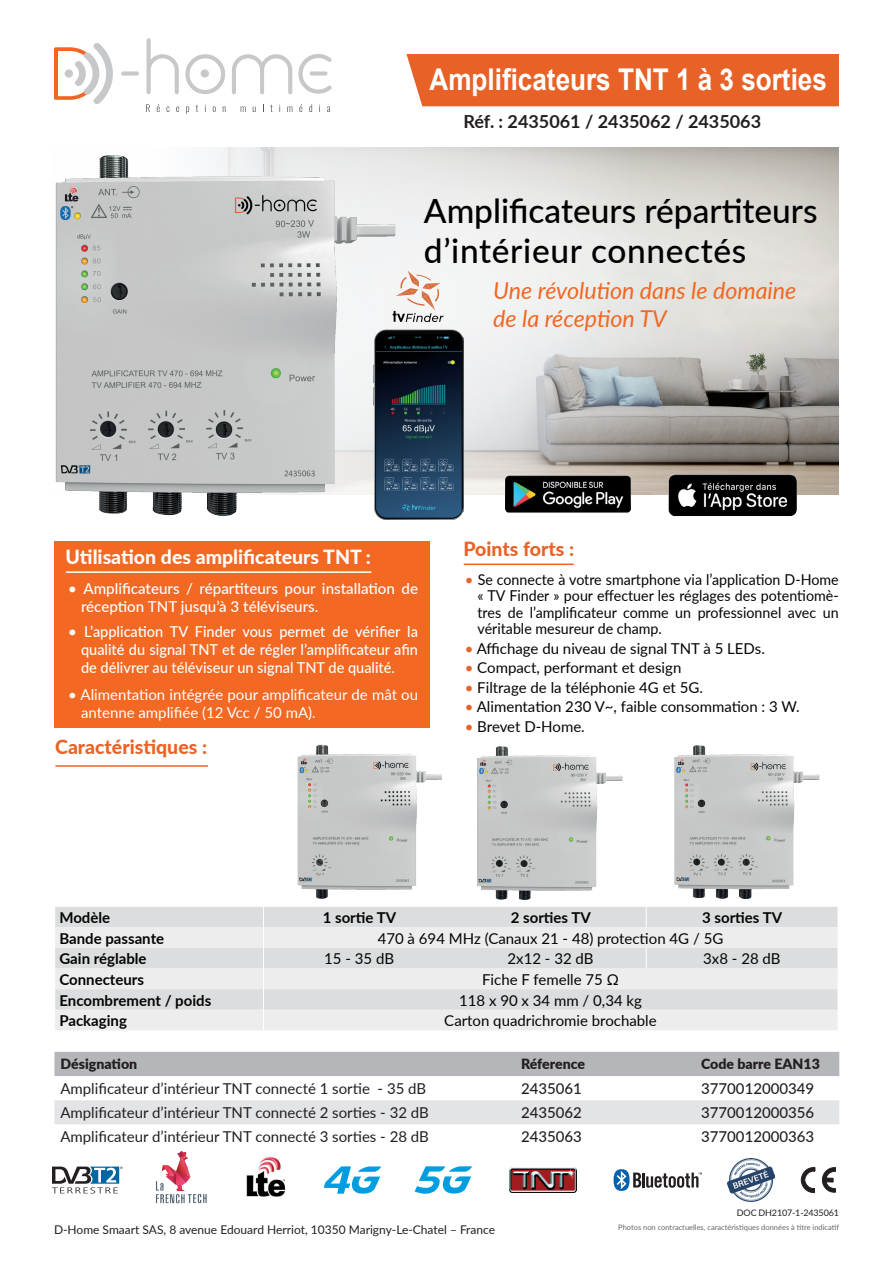
<style>
.page{position:relative;width:893px;height:1263px;background:#fff}
.page>*{position:absolute;margin:0;border:0;box-sizing:border-box;transform-origin:0 0}
.t1{font:500 33.45px/40.2px "Lato";color:#000}
.t2{font:700 30px "Arial";color:#fff;scale:.87 1}
.t3{font:italic 23.25px/27.9px "Lato";color:#f36621}
.t4{font:800 19.5px "Lato";color:#fff}
.t5{font:800 19.5px "Lato";color:#e96326}
.t6{font:700 18px "Lato";color:#231f20}
.t7{font:15px "Lato";color:#040503}
.t8{font:500 15px/18px "Lato";color:#fff}
.t9{font:15px/16.5px "Lato";color:#040503;text-align:justify;scale:.95 1}
.t10{font:15px "Lato";color:#231f20}
.t11{font:700 15px "Lato";color:#040503}
.t12{font:15px/18px "Lato";color:#fff}
.t13{font:500 15px "Lato";color:#231f20}
.t14{font:900 14.1px "Lato";color:#231f20}
.t15{font:12px "Lato";color:#231f20}
.t16{font:9px "Lato";letter-spacing:-.02em;color:#231f20}
.t17{font:7.5px "Lato";color:#666565}
.s1{color:#ea6425}
</style>
<div class="page">
<svg style="left:121px;top:71px;width:18px;height:5px"></svg>
<svg style="left:298px;top:54px;width:34px;height:40px"></svg>
<svg style="left:54px;top:43px;width:59px;height:61px"></svg>
<div style="left:65px;top:69px;width:8px;height:9px;background:#c7c8ca;border-radius:50%"></div>
<svg style="left:147px;top:38px;width:32px;height:56px"></svg>
<svg style="left:185px;top:54px;width:40px;height:40px"></svg>
<svg style="left:232px;top:54px;width:60px;height:40px"></svg>
<div style="left:201px;top:69px;width:8px;height:9px;background:#c7c8ca;border-radius:50%"></div>
<svg style="left:146px;top:104px;width:4px;height:8px"></svg>
<svg style="left:157px;top:104px;width:3px;height:8px"></svg>
<svg style="left:176px;top:106px;width:3px;height:6px"></svg>
<svg style="left:186px;top:106px;width:3px;height:8px"></svg>
<svg style="left:196px;top:105px;width:2px;height:7px"></svg>
<svg style="left:213px;top:106px;width:3px;height:6px"></svg>
<svg style="left:223px;top:106px;width:3px;height:6px"></svg>
<svg style="left:241px;top:106px;width:5px;height:6px"></svg>
<svg style="left:253px;top:107px;width:3px;height:5px"></svg>
<svg style="left:287px;top:106px;width:5px;height:6px"></svg>
<svg style="left:299px;top:104px;width:3px;height:8px"></svg>
<svg style="left:309px;top:104px;width:3px;height:8px"></svg>
<svg style="left:327px;top:106px;width:3px;height:6px"></svg>
<div style="left:406px;top:54px;width:433px;height:52px;background:#e86126"></div>
<img style="left:208px;top:147px;width:630px;height:348px">
<div style="left:54px;top:541px;width:375px;height:186px;background:#f36823"></div>
<hr style="left:66px;top:571px;width:305px;height:2px;background:#fff">
<hr style="left:464px;top:563px;width:109px;height:2px;background:#ee6225">
<img style="left:674px;top:745px;width:146px;height:153px">
<img style="left:478px;top:746px;width:145px;height:153px">
<img style="left:297px;top:745px;width:145px;height:153px">
<div style="left:55px;top:907px;width:783px;height:20px;background:#dcdddf"></div>
<svg style="left:55px;top:927px;width:783px;height:103px;background:#e6e6e8"></svg>
<svg style="left:646px;top:907px;width:1px;height:20px"></svg>
<svg style="left:646px;top:948px;width:1px;height:20px"></svg>
<svg style="left:263px;top:907px;width:1px;height:123px"></svg>
<img style="left:55px;top:155px;width:341px;height:360px">
<hr style="left:56px;top:765px;width:151px;height:2px;background:#ee6225">
<svg style="left:53px;top:1166px;width:70px;height:27px"></svg>
<svg style="left:614px;top:1169px;width:88px;height:22px"></svg>
<svg style="left:822px;top:1167px;width:14px;height:26px"></svg>
<svg style="left:800px;top:1167px;width:15px;height:26px"></svg>
<svg style="left:324px;top:1166px;width:57px;height:28px"></svg>
<img style="left:246px;top:1157px;width:40px;height:40px">
<img style="left:156px;top:1151px;width:51px;height:53px">
<svg style="left:415px;top:1166px;width:57px;height:28px"></svg>
<img style="left:509px;top:1167px;width:67px;height:26px">
<img style="left:728px;top:1158px;width:46px;height:43px">
<div style="left:54px;top:1052px;width:785px;height:24px;background:#b5b6b9"></div>
<svg style="left:55px;top:1124px;width:784px;height:1px"></svg>
<div style="left:54px;top:1100px;width:785px;height:24px;background:#e3e4e6"></div>
<img style="left:668px;top:474px;width:129px;height:42px">
<img style="left:505px;top:475px;width:126px;height:38px">
<svg style="left:393px;top:270px;width:51px;height:52px"></svg>
<img style="left:373px;top:328px;width:90px;height:192px">
<p class="t2" style="left:429px;top:59px;width:458px">Amplificateurs TNT 1 à 3 sorties</p>
<p class="t6" style="left:463px;top:108px;width:299px">Réf. : 2435061 / 2435062 / 2435063</p>
<p class="t1" style="left:424px;top:189px;width:395px">Amplificateurs répartiteurs d’intérieur connectés</p>
<p class="t3" style="left:493px;top:275px;width:305px">Une révolution dans le domaine de la réception TV</p>
<p class="t4" style="left:66px;top:542px;width:307px">Utilisation des amplificateurs TNT :</p>
<p class="t8" style="left:81px;top:579px;width:338px;text-indent:-13px">• Amplificateurs / répartiteurs pour installation de réception TNT jusqu’à 3 téléviseurs.</p>
<p class="t8" style="left:81px;top:621px;width:338px;text-align:justify;text-indent:-13px">• L’application TV Finder vous permet de vérifier la qualité du signal TNT et de régler l’amplificateur afin de délivrer au téléviseur un signal TNT de qualité.</p>
<p class="t12" style="left:81px;top:685px;width:339px;text-indent:-13px">• Alimentation intégrée pour amplificateur de mât ou antenne amplifiée (12 Vcc / 50 mA).</p>
<p class="t5" style="left:55px;top:733px;width:153px">Caractéristiques :</p>
<p class="t5" style="left:463px;top:534px;width:112px">Points forts :</p>
<p class="t9" style="left:478px;top:571px;width:382px;text-indent:-13px"><span class="s1">•</span> Se connecte à votre smartphone via l’application D-Home « TV Finder » pour effectuer les réglages des potentiomè&shy;tres de l’amplificateur comme un professionnel avec un véritable mesureur de champ.</p>
<p class="t7" style="left:465px;top:638px;width:302px"><span class="s1">•</span> Affichage du niveau de signal TNT à 5 LEDs.</p>
<p class="t7" style="left:465px;top:657px;width:218px"><span class="s1">•</span> Compact, performant et design</p>
<p class="t7" style="left:465px;top:677px;width:240px"><span class="s1">•</span> Filtrage de la téléphonie 4G et 5G.</p>
<p class="t7" style="left:465px;top:696px;width:337px"><span class="s1">•</span> Alimentation 230 V~, faible consommation : 3 W.</p>
<p class="t7" style="left:465px;top:716px;width:122px"><span class="s1">•</span> Brevet D-Home.</p>
<p class="t11" style="left:59px;top:907px;width:52px">Modèle</p>
<p class="t11" style="left:323px;top:907px;width:75px">1 sortie TV</p>
<p class="t11" style="left:511px;top:907px;width:81px">2 sorties TV</p>
<p class="t11" style="left:702px;top:907px;width:81px">3 sorties TV</p>
<p class="t11" style="left:59px;top:927px;width:106px">Bande passante</p>
<p class="t7" style="left:378px;top:927px;width:347px">470 à 694 MHz (Canaux 21 - 48) protection 4G / 5G</p>
<p class="t11" style="left:59px;top:948px;width:89px">Gain réglable</p>
<p class="t7" style="left:324px;top:948px;width:71px">15 - 35 dB</p>
<p class="t7" style="left:507px;top:948px;width:88px">2x12 - 32 dB</p>
<p class="t7" style="left:703px;top:948px;width:79px">3x8 - 28 dB</p>
<p class="t11" style="left:59px;top:968px;width:86px">Connecteurs</p>
<p class="t7" style="left:482px;top:969px;width:138px">Fiche F femelle 75 Ω</p>
<p class="t11" style="left:59px;top:989px;width:153px">Encombrement / poids</p>
<p class="t7" style="left:459px;top:989px;width:184px">118 x 90 x 34 mm / 0,34 kg</p>
<p class="t11" style="left:59px;top:1009px;width:69px">Packaging</p>
<p class="t7" style="left:444px;top:1010px;width:214px">Carton quadrichromie brochable</p>
<p class="t14" style="left:60px;top:1053px;width:78px">Désignation</p>
<p class="t14" style="left:521px;top:1053px;width:66px">Réference</p>
<p class="t14" style="left:701px;top:1053px;width:120px">Code barre EAN13</p>
<p class="t10" style="left:60px;top:1078px;width:367px">Amplificateur d’intérieur TNT connecté 1 sortie - 35 dB</p>
<p class="t13" style="left:521px;top:1078px;width:62px">2435061</p>
<p class="t13" style="left:701px;top:1078px;width:115px">3770012000349</p>
<p class="t10" style="left:60px;top:1102px;width:370px">Amplificateur d’intérieur TNT connecté 2 sorties - 32 dB</p>
<p class="t13" style="left:521px;top:1102px;width:62px">2435062</p>
<p class="t13" style="left:701px;top:1102px;width:115px">3770012000356</p>
<p class="t10" style="left:60px;top:1126px;width:370px">Amplificateur d’intérieur TNT connecté 3 sorties - 28 dB</p>
<p class="t13" style="left:521px;top:1126px;width:62px">2435063</p>
<p class="t13" style="left:701px;top:1126px;width:115px">3770012000363</p>
<p class="t16" style="left:737px;top:1206px;width:103px">DOC DH2107-1-2435061</p>
<p class="t15" style="left:54px;top:1220px;width:443px">D-Home Smaart SAS, 8 avenue Edouard Herriot, 10350 Marigny-Le-Chatel – France</p>
<p class="t17" style="left:618px;top:1222px;width:222px">Photos non contractuelles, caractéristiques données à titre indicatif</p>
</div>
